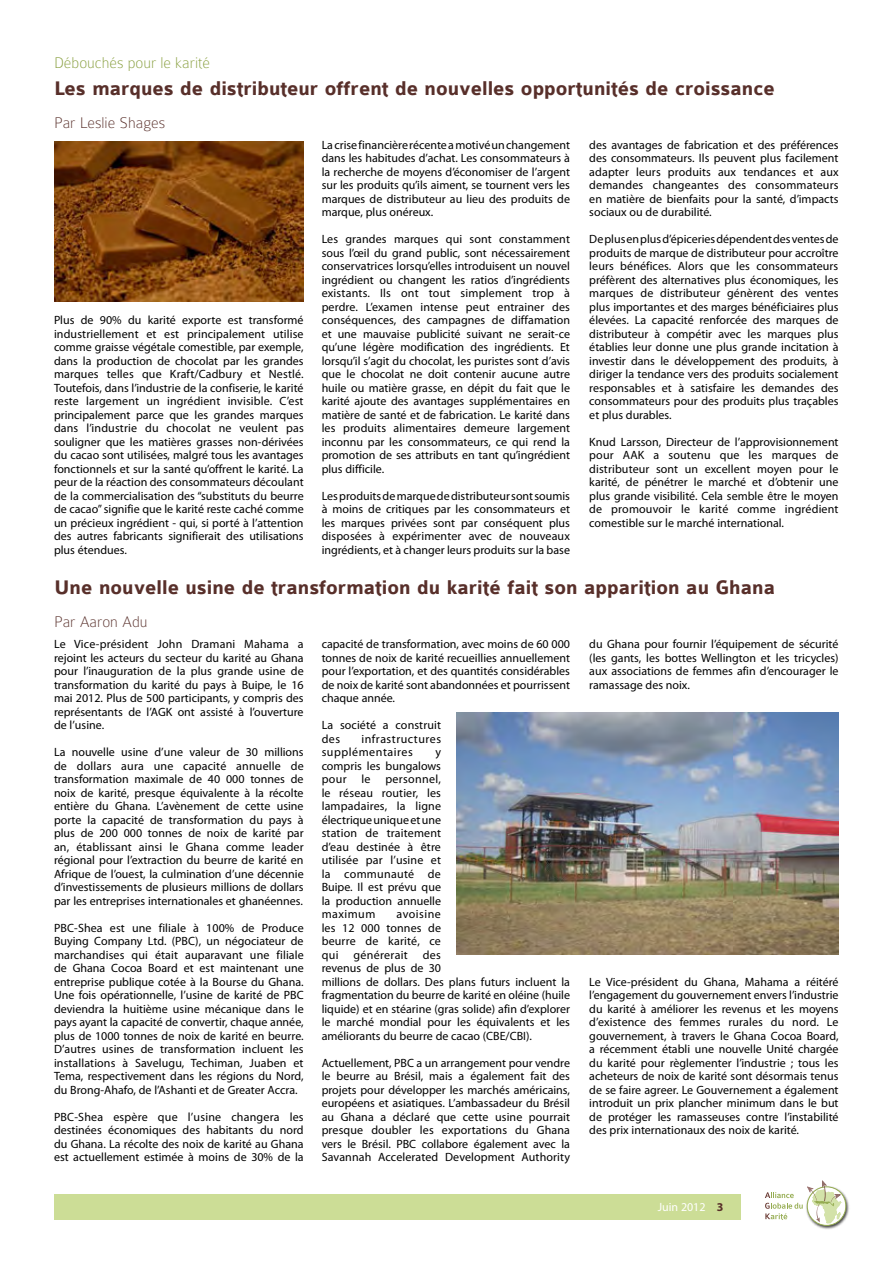
<style>
.page{position:relative;width:893px;height:1263px;background:#fff}
.page>*{position:absolute;margin:0;border:0;box-sizing:border-box;transform-origin:0 0}
.t1{font:700 21px "Colaborate";color:#582f2a}
.t2{font:100 16.5px "Colaborate";color:#582f2a}
.t3{font:100 16.5px "Colaborate";color:#869d3b}
.t4{font:12px/13.5px "Myriad Pro";color:#000;text-align:justify}
.t5{font:12px/13.5px "Myriad Pro";letter-spacing:.04em;color:#000}
.t6{font:12px "Myriad Pro";color:#fff}
.s1{font-weight:700;color:#582f2a}
</style>
<div class="page">
<div style="left:54px;top:1194px;width:687px;height:25px;background:#ccdd96"></div>
<img style="left:812px;top:1191px;width:37px;height:38px">
<svg style="left:807px;top:1187px;width:39px;height:38px"></svg>
<div style="left:807px;top:1186px;width:39px;height:40px;border:1px solid #95ac51;border-radius:50%"></div>
<svg style="left:765px;top:1181px;width:76px;height:42px"></svg>
<img style="left:54px;top:141px;width:250px;height:161px">
<img style="left:457px;top:712px;width:382px;height:243px">
<h2 class="t3" style="left:54px;top:54px;width:158px">Débouchés pour le karité</h2>
<h1 class="t1" style="left:54px;top:77px;width:722px">Les marques de distributeur offrent de nouvelles opportunités de croissance</h1>
<h2 class="t2" style="left:54px;top:114px;width:113px">Par Leslie Shages</h2>
<p class="t4" style="left:54px;top:313px;width:251px">Plus de 90% du karité exporte est transformé industriellement et est principalement utilise comme graisse végétale comestible, par exemple, dans la production de chocolat par les grandes marques telles que Kraft/Cadbury et Nestlé.<br>Toutefois, dans l’industrie de la confiserie, le karité reste largement un ingrédient invisible. C’est principalement parce que les grandes marques dans l’industrie du chocolat ne veulent pas souligner que les matières grasses non-dérivées du cacao sont utilisées, malgré tous les avantages fonctionnels et sur la santé qu’offrent le karité. La peur de la réaction des consommateurs découlant de la commercialisation des “substituts du beurre de cacao” signifie que le karité reste caché comme un précieux ingrédient - qui, si porté à l’attention des autres fabricants signifierait des utilisations plus étendues.</p>
<p class="t4" style="left:322px;top:138px;width:250px">La crise financière récente a motivé un changement dans les habitudes d’achat. Les consommateurs à la recherche de moyens d’économiser de l’argent sur les produits qu’ils aiment, se tournent vers les marques de distributeur au lieu des produits de marque, plus onéreux.</p>
<p class="t4" style="left:322px;top:232px;width:250px">Les grandes marques qui sont constamment sous l’œil du grand public, sont nécessairement conservatrices lorsqu’elles introduisent un nouvel ingrédient ou changent les ratios d’ingrédients existants. Ils ont tout simplement trop à perdre. L’examen intense peut entrainer des conséquences, des campagnes de diffamation et une mauvaise publicité suivant ne serait-ce qu’une légère modification des ingrédients. Et lorsqu’il s’agit du chocolat, les puristes sont d’avis que le chocolat ne doit contenir aucune autre huile ou matière grasse, en dépit du fait que le karité ajoute des avantages supplémentaires en matière de santé et de fabrication. Le karité dans les produits alimentaires demeure largement inconnu par les consommateurs, ce qui rend la promotion de ses attributs en tant qu’ingrédient plus difficile.</p>
<p class="t4" style="left:322px;top:489px;width:250px">Les produits de marque de distributeur sont soumis à moins de critiques par les consommateurs et les marques privées sont par conséquent plus disposées à expérimenter avec de nouveaux ingrédients, et à changer leurs produits sur la base</p>
<p class="t4" style="left:589px;top:138px;width:251px">des avantages de fabrication et des préférences des consommateurs. Ils peuvent plus facilement adapter leurs produits aux tendances et aux demandes changeantes des consommateurs en matière de bienfaits pour la santé, d’impacts sociaux ou de durabilité.</p>
<p class="t4" style="left:589px;top:232px;width:251px">De plus en plus d’épiceries dépendent des ventes de produits de marque de distributeur pour accroître leurs bénéfices. Alors que les consommateurs préfèrent des alternatives plus économiques, les marques de distributeur génèrent des ventes plus importantes et des marges bénéficiaires plus élevées. La capacité renforcée des marques de distributeur à compétir avec les marques plus établies leur donne une plus grande incitation à investir dans le développement des produits, à diriger la tendance vers des produits socialement responsables et à satisfaire les demandes des consommateurs pour des produits plus traçables et plus durables.</p>
<p class="t4" style="left:589px;top:435px;width:251px">Knud Larsson, Directeur de l’approvisionnement pour AAK a soutenu que les marques de distributeur sont un excellent moyen pour le karité, de pénétrer le marché et d’obtenir une plus grande visibilité. Cela semble être le moyen de promouvoir le karité comme ingrédient comestible sur le marché international.</p>
<h1 class="t1" style="left:54px;top:576px;width:723px">Une nouvelle usine de transformation du karité fait son apparition au Ghana</h1>
<h2 class="t2" style="left:54px;top:613px;width:95px">Par Aaron Adu</h2>
<p class="t4" style="left:54px;top:637px;width:251px">Le Vice-président John Dramani Mahama a rejoint les acteurs du secteur du karité au Ghana pour l’inauguration de la plus grande usine de transformation du karité du pays à Buipe, le 16 mai 2012. Plus de 500 participants, y compris des représentants de l’AGK ont assisté à l’ouverture de l’usine.</p>
<p class="t4" style="left:54px;top:745px;width:251px">La nouvelle usine d’une valeur de 30 millions de dollars aura une capacité annuelle de transformation maximale de 40 000 tonnes de noix de karité, presque équivalente à la récolte entière du Ghana. L’avènement de cette usine porte la capacité de transformation du pays à plus de 200 000 tonnes de noix de karité par an, établissant ainsi le Ghana comme leader régional pour l’extraction du beurre de karité en Afrique de l’ouest, la culmination d’une décennie d’investissements de plusieurs millions de dollars par les entreprises internationales et ghanéennes.</p>
<p class="t4" style="left:54px;top:921px;width:251px">PBC-Shea est une filiale à 100% de Produce Buying Company Ltd. (PBC), un négociateur de marchandises qui était auparavant une filiale de Ghana Cocoa Board et est maintenant une entreprise publique cotée à la Bourse du Ghana.<br>Une fois opérationnelle, l’usine de karité de PBC deviendra la huitième usine mécanique dans le pays ayant la capacité de convertir, chaque année, plus de 1000 tonnes de noix de karité en beurre.<br>D’autres usines de transformation incluent les installations à Savelugu, Techiman, Juaben et Tema, respectivement dans les régions du Nord, du Brong-Ahafo, de l’Ashanti et de Greater Accra.</p>
<p class="t4" style="left:54px;top:1110px;width:251px">PBC-Shea espère que l’usine changera les destinées économiques des habitants du nord du Ghana. La récolte des noix de karité au Ghana est actuellement estimée à moins de 30% de la</p>
<p class="t4" style="left:322px;top:637px;width:250px">capacité de transformation, avec moins de 60 000 tonnes de noix de karité recueillies annuellement pour l’exportation, et des quantités considérables de noix de karité sont abandonnées et pourrissent chaque année.</p>
<p class="t4" style="left:322px;top:718px;width:121px">La société a construit des</p>
<p class="t4" style="left:589px;top:637px;width:251px">du Ghana pour fournir l’équipement de sécurité (les gants, les bottes Wellington et les tricycles) aux associations de femmes afin d’encourager le ramassage des noix.</p>
<p class="t5" style="left:322px;top:732px;width:121px;text-indent:40px">infrastructures supplémentaires</p>
<p class="t4" style="left:322px;top:745px;width:121px;text-indent:114px">y compris les bungalows pour le personnel, le réseau routier, les lampadaires, la ligne électrique unique et une station de traitement d’eau destinée à être utilisée par l’usine et la communauté de Buipe. Il est prévu que la production annuelle maximum</p>
<p class="t4" style="left:322px;top:907px;width:250px;text-align:left;text-indent:75px">avoisine<br>les 12 000 tonnes de<br>beurre de karité, ce<br>qui générerait des<br>revenus de plus de 30<br>millions de dollars. Des plans futurs incluent la fragmentation du beurre de karité en oléine (huile liquide) et en stéarine (gras solide) afin d’explorer le marché mondial pour les équivalents et les améliorants du beurre de cacao (CBE/CBI).</p>
<p class="t4" style="left:322px;top:1056px;width:250px">Actuellement, PBC a un arrangement pour vendre le beurre au Brésil, mais a également fait des projets pour développer les marchés américains, européens et asiatiques. L’ambassadeur du Brésil au Ghana a déclaré que cette usine pourrait presque doubler les exportations du Ghana vers le Brésil. PBC collabore également avec la Savannah Accelerated Development Authority</p>
<p class="t4" style="left:589px;top:975px;width:251px">Le Vice-président du Ghana, Mahama a réitéré l’engagement du gouvernement envers l’industrie du karité à améliorer les revenus et les moyens d’existence des femmes rurales du nord. Le gouvernement, à travers le Ghana Cocoa Board, a récemment établi une nouvelle Unité chargée du karité pour règlementer l’industrie ; tous les acheteurs de noix de karité sont désormais tenus de se faire agreer. Le Gouvernement a également introduit un prix plancher minimum dans le but de protéger les ramasseuses contre l’instabilité des prix internationaux des noix de karité.</p>
<p class="t6" style="left:658px;top:1200px;width:67px">Juin 2012 <span class="s1">3</span></p>
</div>
